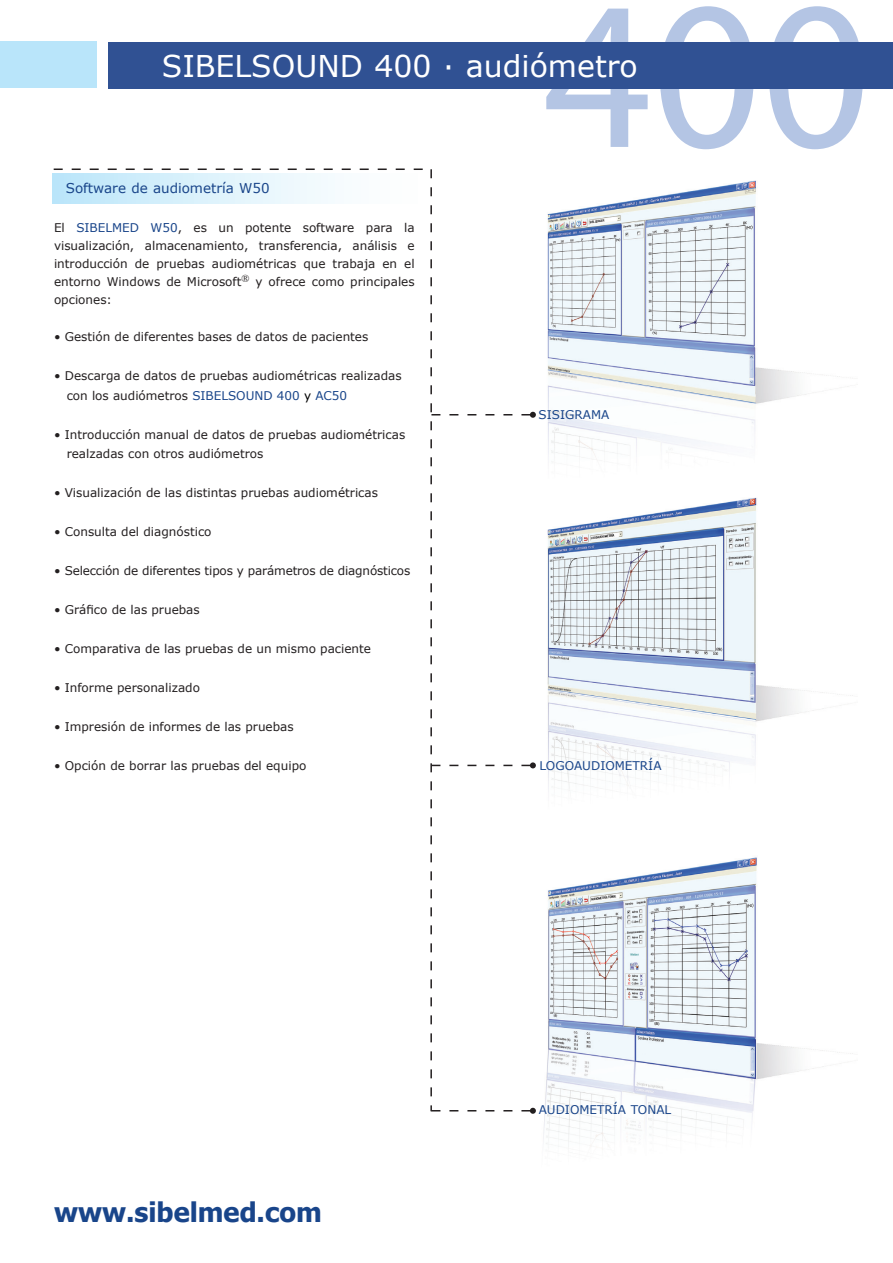
<style>
.page{position:relative;width:893px;height:1263px;background:#fff}
.page>*{position:absolute;margin:0;border:0;box-sizing:border-box;transform-origin:0 0}
.t1{font:30px "Verdana";color:#fff}
.t2{font:700 27px "Tahoma";color:#19458a}
.t3{font:13.5px "Verdana";color:#19458a}
.t4{font:12px/18px "Verdana";color:#231f20}
.t5{font:12px "Verdana";color:#19458a}
.s1{color:#19458a}
.s2{color:#000}
</style>
<div class="page">
<img style="left:547px;top:180px;width:301px;height:277px">
<img style="left:547px;top:498px;width:306px;height:293px">
<img style="left:543px;top:857px;width:310px;height:292px">
<div style="left:0;top:42px;width:97px;height:46px;background:#b9e5fa"></div>
<svg style="left:54px;top:168px;width:482px;height:946px"></svg>
<svg style="left:546px;top:6px;width:317px;height:143px"></svg>
<div style="left:109px;top:42px;width:784px;height:47px;background:#305193"></div>
<div style="left:53px;top:173px;width:376px;height:30px;background:linear-gradient(to right,#bee7fa,#fff)"></div>
<h1 class="t1" style="left:162px;top:45px;width:477px">SIBELSOUND 400 · audiómetro</h1>
<p class="t3" style="left:66px;top:179px;width:205px">Software de audiometría W50</p>
<p class="t4" style="left:54px;top:218px;width:362px;text-align:justify">El <span class="s1">SIBELMED W50</span>, es un potente software para la visualización, almacenamiento, transferencia, análisis e introducción de pruebas audiométricas que trabaja en el entorno Windows de Microsoft<sup>®</sup> y ofrece como principales opciones:</p>
<p class="t4" style="left:54px;top:328px;width:316px">• Gestión de diferentes bases de datos de pacientes</p>
<p class="t4" style="left:67px;top:366px;width:336px;line-height:19.5px;text-indent:-13px">• Descarga de datos de pruebas audiométricas realizadas con los audiómetros <span class="s1">SIBELSOUND 400</span> <span class="s2">y</span> <span class="s1">AC50</span></p>
<p class="t4" style="left:67px;top:424px;width:340px;line-height:19.5px;text-indent:-13px">• Introducción manual de datos de pruebas audiométricas realzadas con otros audiómetros</p>
<p class="t4" style="left:54px;top:484px;width:325px">• Visualización de las distintas pruebas audiométricas</p>
<p class="t4" style="left:54px;top:523px;width:159px">• Consulta del diagnóstico</p>
<p class="t4" style="left:54px;top:562px;width:358px">• Selección de diferentes tipos y parámetros de diagnósticos</p>
<p class="t4" style="left:54px;top:601px;width:147px">• Gráfico de las pruebas</p>
<p class="t4" style="left:54px;top:640px;width:319px">• Comparativa de las pruebas de un mismo paciente</p>
<p class="t4" style="left:54px;top:679px;width:148px">• Informe personalizado</p>
<p class="t4" style="left:54px;top:718px;width:241px">• Impresión de informes de las pruebas</p>
<p class="t4" style="left:54px;top:757px;width:254px">• Opción de borrar las pruebas del equipo</p>
<p class="t5" style="left:539px;top:406px;width:72px">SISIGRAMA</p>
<p class="t5" style="left:539px;top:757px;width:124px">LOGOAUDIOMETRÍA</p>
<h2 class="t2" style="left:54px;top:1193px;width:269px">www.sibelmed.com</h2>
<p class="t5" style="left:539px;top:1101px;width:134px">AUDIOMETRÍA TONAL</p>
</div>
